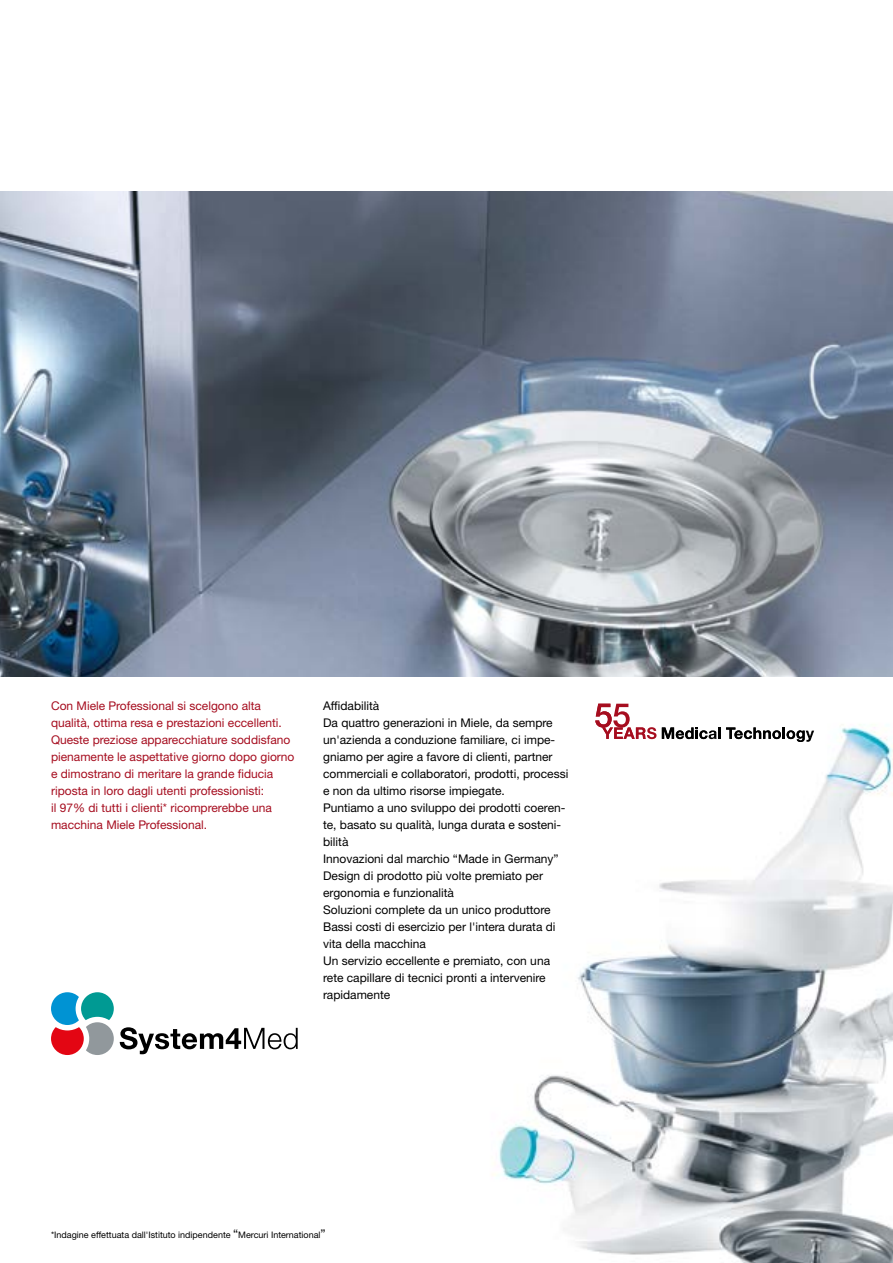
<style>
.page{position:relative;width:893px;height:1263px;background:#fff}
.page>*{position:absolute;margin:0;border:0;box-sizing:border-box;transform-origin:0 0}
.t1{font:12px/17px "Helvetica Neue LTW1 G";color:#000}
.t2{font:12px/17px "Helvetica Neue LTW1 G";color:#a60d1f}
.t3{font:9px "Helvetica Neue LTW1 G";color:#000}
.s1{font-size:12px}
</style>
<div class="page">
<img style="left:492px;top:703px;width:401px;height:560px">
<img style="left:0;top:191px;width:893px;height:485px">
<svg style="left:662px;top:727px;width:152px;height:15px"></svg>
<svg style="left:595px;top:704px;width:61px;height:35px"></svg>
<svg style="left:51px;top:992px;width:63px;height:63px"></svg>
<svg style="left:120px;top:1027px;width:178px;height:27px"></svg>
<p class="t2" style="left:51px;top:697px;width:245px">Con Miele Professional si scelgono alta qualità, ottima resa e prestazioni eccellenti.<br>Queste preziose apparecchiature soddisfano pienamente le aspettative giorno dopo giorno e dimostrano di meritare la grande fiducia riposta in loro dagli utenti professionisti:<br>il 97% di tutti i clienti* ricomprerebbe una macchina Miele Professional.</p>
<p class="t1" style="left:323px;top:697px;width:247px">Affidabilità<br>Da quattro generazioni in Miele, da sempre un'azienda a conduzione familiare, ci impe&shy;gniamo per agire a favore di clienti, partner commerciali e collaboratori, prodotti, processi e non da ultimo risorse impiegate.<br>Puntiamo a uno sviluppo dei prodotti coeren&shy;te, basato su qualità, lunga durata e sosteni&shy;bilità<br>Innovazioni dal marchio “Made in Germany” Design di prodotto più volte premiato per ergonomia e funzionalità<br>Soluzioni complete da un unico produttore Bassi costi di esercizio per l'intera durata di vita della macchina<br>Un servizio eccellente e premiato, con una rete capillare di tecnici pronti a intervenire rapidamente</p>
<p class="t3" style="left:51px;top:1229px;width:276px">*Indagine effettuata dall'Istituto indipendente <span class="s1">“</span>Mercuri International<span class="s1">”</span></p>
</div>
